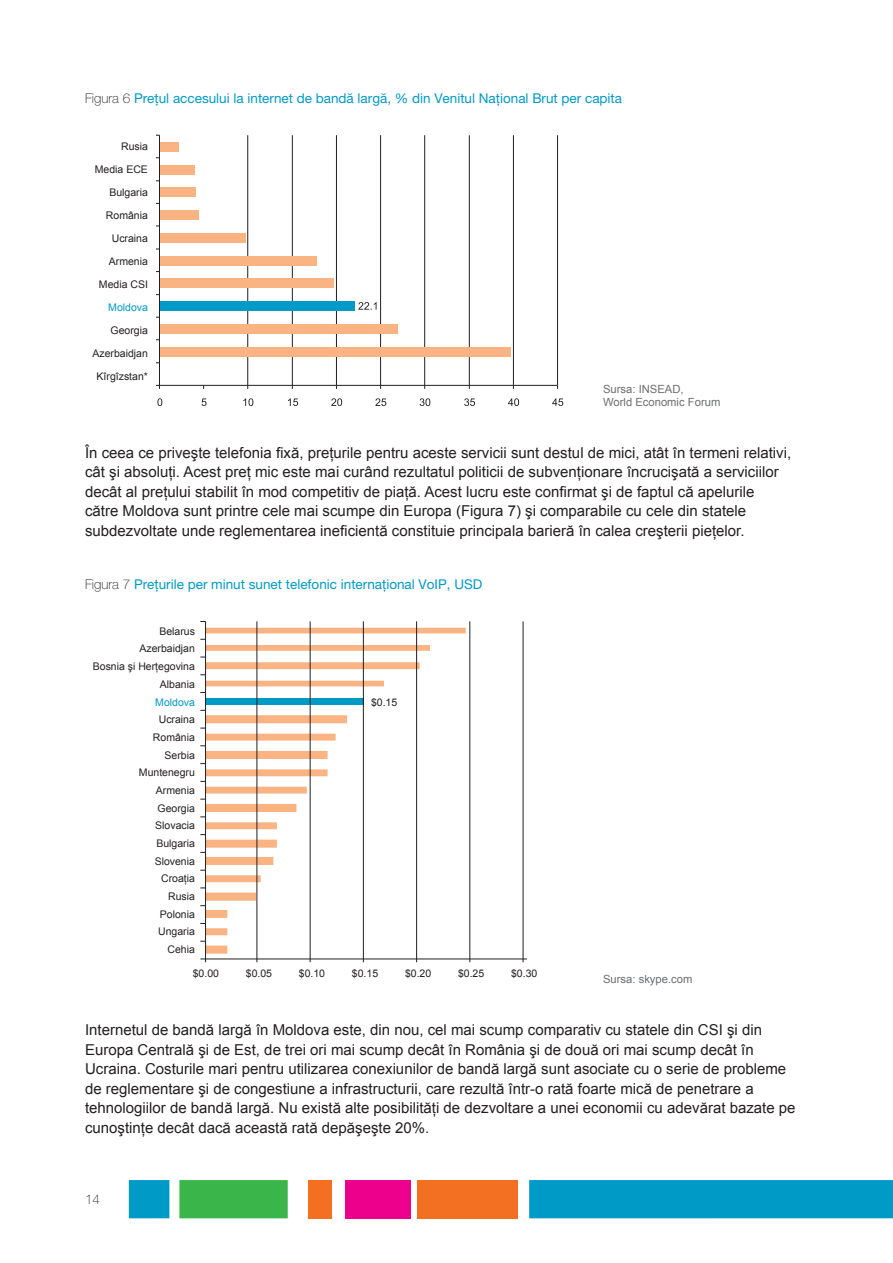
<style>
.page{position:relative;width:893px;height:1263px;background:#fff}
.page>*{position:absolute;margin:0;border:0;box-sizing:border-box;transform-origin:0 0}
.t1{font:15px/19.5px "Arial";color:#231f20}
.t2{font:13.5px "Helvetica Neue LT Pro";color:#009ac6}
.t3{font:100 13.5px "Helvetica Neue LT Pro";color:#231f20}
.t4{font:11.25px/13.5px "Arial";color:#6d6e70}
.t5{font:10.5px/17.7px "Arial";color:#231f20;text-align:right}
.t6{font:10.5px "Arial";color:#009ac6}
.s1{font-weight:100;color:#231f20}
</style>
<div class="page">
<div style="left:418px;top:1180px;width:100px;height:38px;background:#f36f21"></div>
<div style="left:309px;top:1180px;width:23px;height:38px;background:#f36f21"></div>
<div style="left:345px;top:1180px;width:65px;height:38px;background:#ec008c"></div>
<div style="left:179px;top:1180px;width:109px;height:38px;background:#39b54a"></div>
<div style="left:529px;top:1180px;width:364px;height:38px;background:#009ac6"></div>
<div style="left:129px;top:1180px;width:40px;height:38px;background:#009ac6"></div>
<hr style="left:557px;top:135px;width:1px;height:250px;background:#231f20">
<hr style="left:513px;top:135px;width:1px;height:250px;background:#231f20">
<hr style="left:469px;top:135px;width:1px;height:250px;background:#231f20">
<hr style="left:424px;top:135px;width:1px;height:250px;background:#231f20">
<hr style="left:380px;top:135px;width:1px;height:250px;background:#231f20">
<hr style="left:336px;top:135px;width:1px;height:250px;background:#231f20">
<hr style="left:292px;top:135px;width:1px;height:250px;background:#231f20">
<hr style="left:247px;top:135px;width:1px;height:250px;background:#231f20">
<div style="left:159px;top:347px;width:352px;height:9px;background:#fab383"></div>
<div style="left:159px;top:324px;width:239px;height:9px;background:#fab383"></div>
<div style="left:159px;top:302px;width:196px;height:9px;background:#009ac6"></div>
<div style="left:159px;top:279px;width:175px;height:9px;background:#fab383"></div>
<div style="left:159px;top:256px;width:158px;height:9px;background:#fab383"></div>
<div style="left:159px;top:233px;width:87px;height:9px;background:#fab383"></div>
<div style="left:159px;top:210px;width:40px;height:9px;background:#fab383"></div>
<div style="left:159px;top:188px;width:37px;height:9px;background:#fab383"></div>
<div style="left:159px;top:165px;width:36px;height:9px;background:#fab383"></div>
<div style="left:159px;top:142px;width:20px;height:9px;background:#fab383"></div>
<hr style="left:159px;top:135px;width:1px;height:250px;background:#231f20">
<svg style="left:156px;top:385px;width:402px;height:4px"></svg>
<svg style="left:358px;top:302px;width:18px;height:8px"></svg>
<svg style="left:157px;top:398px;width:5px;height:8px"></svg>
<svg style="left:202px;top:398px;width:5px;height:8px"></svg>
<svg style="left:243px;top:398px;width:10px;height:8px"></svg>
<svg style="left:288px;top:398px;width:10px;height:8px"></svg>
<svg style="left:331px;top:398px;width:11px;height:8px"></svg>
<svg style="left:375px;top:398px;width:11px;height:8px"></svg>
<svg style="left:420px;top:398px;width:10px;height:8px"></svg>
<svg style="left:464px;top:398px;width:11px;height:8px"></svg>
<svg style="left:508px;top:398px;width:11px;height:8px"></svg>
<svg style="left:552px;top:398px;width:11px;height:8px"></svg>
<svg style="left:206px;top:628px;width:260px;height:326px"></svg>
<hr style="left:523px;top:621px;width:1px;height:341px;background:#231f20">
<hr style="left:470px;top:621px;width:1px;height:341px;background:#231f20">
<hr style="left:416px;top:621px;width:1px;height:341px;background:#231f20">
<hr style="left:363px;top:621px;width:1px;height:341px;background:#231f20">
<hr style="left:310px;top:621px;width:1px;height:341px;background:#231f20">
<hr style="left:257px;top:621px;width:1px;height:341px;background:#231f20">
<hr style="left:200px;top:959px;width:327px;height:1px;background:#231f20">
<hr style="left:205px;top:621px;width:1px;height:341px;background:#231f20">
<p class="t2" style="left:85px;top:94px;width:539px"><span class="s1">Figura 6</span> Preţul accesului la internet de bandă largă, % din Venitul Naţional Brut per capita</p>
<p class="t5" style="left:95px;top:135px;width:55px;line-height:23px">Rusia<br>Media ECE<br>Bulgaria<br>România<br>Ucraina<br>Armenia<br>Media CSI</p>
<p class="t6" style="left:108px;top:301px;width:41px">Moldova</p>
<p class="t5" style="left:93px;top:318px;width:57px;line-height:23px">Georgia<br>Azerbaidjan<br>Kîrgîzstan*</p>
<p class="t4" style="left:603px;top:382px;width:119px">Sursa: INSEAD,<br>World Economic Forum</p>
<p class="t1" style="left:85px;top:443px;width:708px">În ceea ce priveşte telefonia fixă, preţurile pentru aceste servicii sunt destul de mici, atât în termeni relativi, cât şi absoluţi. Acest preţ mic este mai curând rezultatul politicii de subvenţionare încrucişată a serviciilor decât al preţului stabilit în mod competitiv de piaţă. Acest lucru este confirmat şi de faptul că apelurile către Moldova sunt printre cele mai scumpe din Europa (Figura 7) şi comparabile cu cele din statele subdezvoltate unde reglementarea ineficientă constituie principala barieră în calea creşterii pieţelor.</p>
<p class="t2" style="left:85px;top:580px;width:399px"><span class="s1">Figura 7</span> Preţurile per minut sunet telefonic internaţional VoIP, USD</p>
<p class="t5" style="left:93px;top:622px;width:104px">Belarus<br>Azerbaidjan<br>Bosnia şi Herţegovina<br>Albania</p>
<p class="t6" style="left:155px;top:696px;width:41px">Moldova</p>
<p class="t5" style="left:371px;top:693px;width:28px">$0.15</p>
<p class="t5" style="left:139px;top:711px;width:58px">Ucraina<br>România<br>Serbia<br>Muntenegru<br>Armenia<br>Georgia<br>Slovacia<br>Bulgaria<br>Slovenia<br>Croaţia<br>Rusia<br>Polonia<br>Ungaria<br>Cehia</p>
<p class="t5" style="left:193px;top:965px;width:28px">$0.00</p>
<p class="t5" style="left:246px;top:965px;width:28px">$0.05</p>
<p class="t5" style="left:299px;top:965px;width:28px">$0.10</p>
<p class="t5" style="left:352px;top:965px;width:28px">$0.15</p>
<p class="t5" style="left:405px;top:965px;width:28px">$0.20</p>
<p class="t5" style="left:458px;top:965px;width:28px">$0.25</p>
<p class="t5" style="left:511px;top:965px;width:28px">$0.30</p>
<p class="t4" style="left:603px;top:972px;width:91px">Sursa: skype.com</p>
<p class="t1" style="left:85px;top:1020px;width:712px">Internetul de bandă largă în Moldova este, din nou, cel mai scump comparativ cu statele din CSI şi din Europa Centrală şi de Est, de trei ori mai scump decât în România şi de două ori mai scump decât în Ucraina. Costurile mari pentru utilizarea conexiunilor de bandă largă sunt asociate cu o serie de probleme de reglementare şi de congestiune a infrastructurii, care rezultă într-o rată foarte mică de penetrare a tehnologiilor de bandă largă. Nu există alte posibilităţi de dezvoltare a unei economii cu adevărat bazate pe cunoştinţe decât dacă această rată depăşeşte 20%.</p>
<p class="t3" style="left:85px;top:1194px;width:17px">14</p>
</div>
